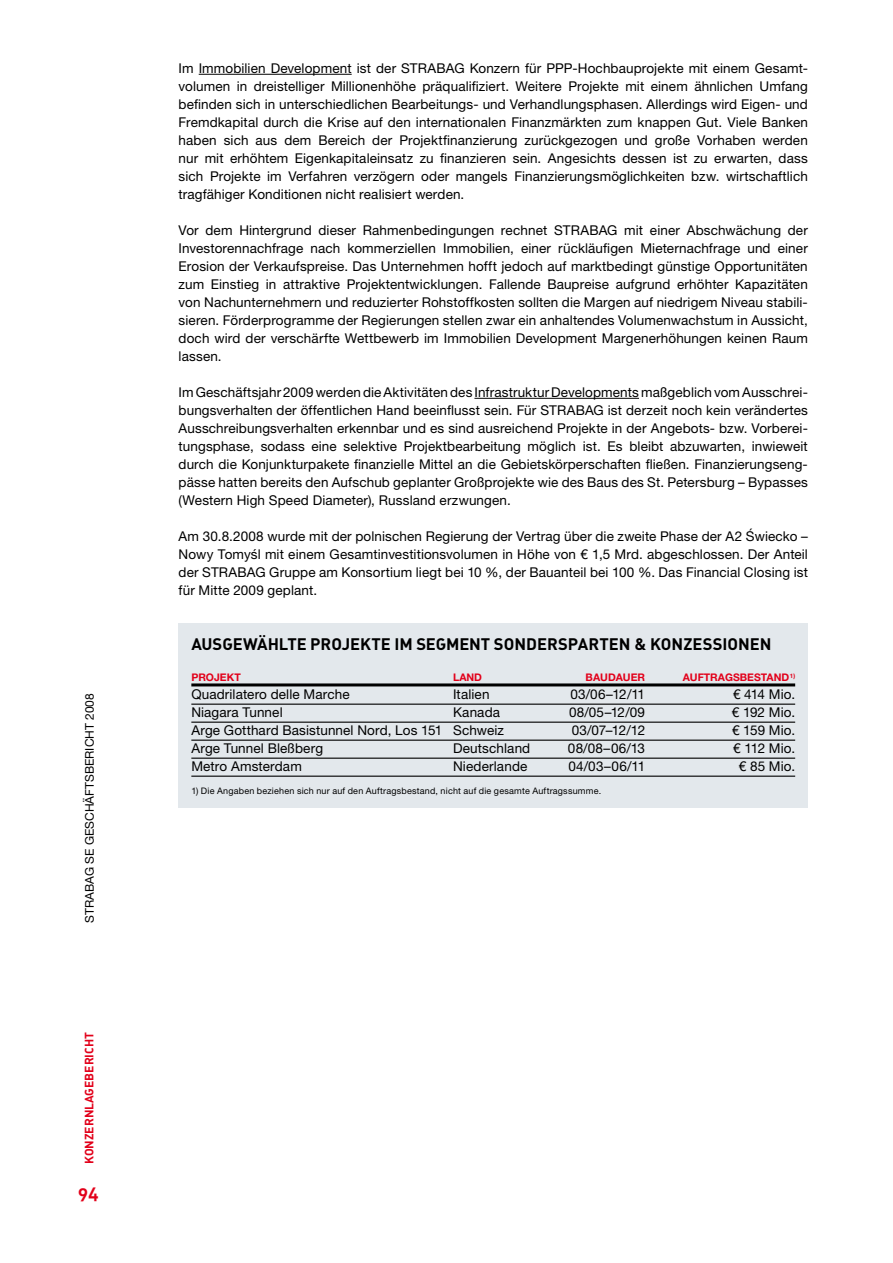
<style>
.page{position:relative;width:893px;height:1263px;background:#fff}
.page>*{position:absolute;margin:0;border:0;box-sizing:border-box;transform-origin:0 0}
.t1{font:18px "DIN Bold Alternate";color:#e2001a}
.t2{font:16.5px "DIN Bold Alternate";letter-spacing:-.005em;color:#000}
.t3{font:13.5px/18px "Helvetica Neue LT Pro";letter-spacing:.01em;color:#000;text-align:justify}
.t4{font:12px "Helvetica Neue LT Pro";color:#000}
.t5{font:12px "DIN Bold Alternate";color:#e2001a}
.t6{font:700 10.5px "Helvetica Neue LT Pro";color:#e2001a}
.t7{font:9px "Helvetica Neue LT Pro";letter-spacing:.025em;color:#000}
</style>
<div class="page">
<div style="left:179px;top:623px;width:629px;height:185px;background:#e3e8ec"></div>
<hr style="left:191px;top:683px;width:604px;height:3px;background:#000">
<hr style="left:191px;top:704px;width:604px;height:1px;background:#000">
<hr style="left:191px;top:722px;width:604px;height:1px;background:#000">
<hr style="left:191px;top:740px;width:604px;height:1px;background:#000">
<hr style="left:191px;top:758px;width:604px;height:1px;background:#000">
<hr style="left:191px;top:776px;width:604px;height:1px;background:#000">
<hr style="left:199px;top:74px;width:153px;height:1px;background:#000">
<hr style="left:474px;top:398px;width:165px;height:1px;background:#000">
<p class="t4" style="left:82px;top:923px;width:231px;rotate:-90deg">strabag SE geschäftsbericht 2008</p>
<p class="t5" style="left:81px;top:1164px;width:134px;rotate:-90deg">KONZERNLAGEBERICHT</p>
<h1 class="t1" style="left:78px;top:1181px;width:22px">94</h1>
<p class="t3" style="left:179px;top:59px;width:631px;text-indent:291px">Konzern für PPP-Hochbauprojekte mit einem Gesamt&shy;volumen in dreistelliger Millionenhöhe präqualifiziert. Weitere Projekte mit einem ähnlichen Umfang befinden sich in unterschiedlichen Bearbeitungs- und Verhandlungsphasen. Allerdings wird Eigen- und Fremdkapital durch die Krise auf den internationalen Finanzmärkten zum knappen Gut. Viele Banken haben sich aus dem Bereich der Projektfinanzierung zurückgezogen und große Vorhaben werden nur mit erhöhtem Eigenkapitaleinsatz zu finanzieren sein. Angesichts dessen ist zu erwarten, dass sich Projekte im Verfahren verzögern oder mangels Finanzierungsmöglichkeiten bzw. wirtschaftlich tragfähiger Konditionen nicht realisiert werden.</p>
<p class="t3" style="left:179px;top:221px;width:386px">Vor dem Hintergrund dieser Rahmenbedingungen rechnet STRABAG</p>
<p class="t3" style="left:179px;top:59px;width:233px">I m I mmobilien Development ist der STRABAG</p>
<p class="t3" style="left:179px;top:221px;width:631px;text-indent:446px">mit einer Abschwächung der I nvestorennachfrage nach kommerziellen I mmobilien, einer rückläufigen Mieternachfrage und einer Erosion der Verkaufspreise. Das Unternehmen hofft jedoch auf marktbedingt günstige Opportunitäten zum Einstieg in attraktive Projektentwicklungen. Fallende Baupreise aufgrund erhöhter Kapazitäten von Nachunternehmern und reduzierter Rohstoffkosten sollten die Margen auf niedrigem Niveau stabili&shy;sieren. Förderprogramme der Regierungen stellen zwar ein anhaltendes Volumenwachstum in Aussicht, doch wird der verschärfte Wettbewerb im I mmobilien Development Margenerhöhungen keinen Raum lassen.</p>
<p class="t3" style="left:179px;top:383px;width:631px">I m Geschäftsjahr 2009 werden die Aktivitäten des I nfrastruktur Developments maßgeblich vom Ausschrei&shy;bungsverhalten der öffentlichen Hand beeinflusst sein. Für STRABAG</p>
<p class="t3" style="left:179px;top:401px;width:631px;text-indent:429px">ist derzeit noch kein verändertes Ausschreibungsverhalten erkennbar und es sind ausreichend Projekte in der Angebots- bzw. Vorberei&shy;tungsphase, sodass eine selektive Projektbearbeitung möglich ist. Es bleibt abzuwarten, inwieweit durch die Konjunkturpakete finanzielle Mittel an die Gebietskörperschaften fließen. Finanzierungseng&shy;pässe hatten bereits den Aufschub geplanter Großprojekte wie des Baus des St. Petersburg – Bypasses (Western High Speed Diameter), Russland erzwungen.</p>
<p class="t3" style="left:179px;top:527px;width:631px">Am 30.8.2008 wurde mit der polnischen Regierung der Vertrag über die zweite Phase der A2 Świecko – Nowy Tomyśl mit einem Gesamtinvestitionsvolumen in Höhe von € 1,5 Mrd. abgeschlossen. Der Anteil der STRABAG</p>
<p class="t3" style="left:179px;top:563px;width:631px;text-indent:91px">Gruppe am Konsortium liegt bei 10 %, der Bauanteil bei 100 %. Das Financial Closing ist für Mitte 2009 geplant.</p>
<p class="t2" style="left:191px;top:633px;width:314px">AUSGEWÄHLTE PROJEKTE IM SEGMENT SONDERSPARTEN</p>
<p class="t2" style="left:634px;top:633px;width:27px">&amp; KONZESSIONEN</p>
<p class="t6" style="left:191px;top:671px;width:51px">PROJEKT</p>
<p class="t6" style="left:453px;top:671px;width:30px">LAND</p>
<p class="t6" style="left:586px;top:671px;width:61px">BAUDAUER</p>
<p class="t6" style="left:683px;top:671px;width:114px">AUFTRAGS BESTAND<sup>1)</sup></p>
<p class="t3" style="left:191px;top:685px;width:160px">Quadrilatero delle Marche</p>
<p class="t3" style="left:453px;top:685px;width:38px">Italien</p>
<p class="t3" style="left:570px;top:685px;width:76px">03/06–12/11</p>
<p class="t3" style="left:733px;top:685px;width:64px">€ 414 Mio.</p>
<p class="t3" style="left:191px;top:703px;width:93px">Niagara Tunnel</p>
<p class="t3" style="left:453px;top:703px;width:48px">Kanada</p>
<p class="t3" style="left:569px;top:703px;width:78px">08/05–12/09</p>
<p class="t3" style="left:732px;top:703px;width:65px">€ 192 Mio.</p>
<p class="t3" style="left:179px;top:721px;width:327px">Arge Gotthard Basistunnel Nord, Los 151 Schweiz</p>
<p class="t3" style="left:572px;top:721px;width:75px">03/07–12/12</p>
<p class="t3" style="left:732px;top:721px;width:65px">€ 159 Mio.</p>
<p class="t3" style="left:179px;top:739px;width:146px">Arge Tunnel Bleßberg</p>
<p class="t3" style="left:453px;top:739px;width:79px">Deutschland</p>
<p class="t3" style="left:568px;top:739px;width:79px">08/08–06/13</p>
<p class="t3" style="left:733px;top:739px;width:63px">€ 112 Mio.</p>
<p class="t3" style="left:191px;top:757px;width:112px">Metro Amsterdam</p>
<p class="t3" style="left:453px;top:757px;width:76px">Niederlande</p>
<p class="t3" style="left:569px;top:757px;width:78px">04/03–06/11</p>
<p class="t3" style="left:739px;top:757px;width:58px">€ 85 Mio.</p>
<p class="t7" style="left:191px;top:785px;width:411px">1) Die Angaben beziehen sich nur auf den Auftragsbestand, nicht auf die gesamte Auftragssumme.</p>
</div>
